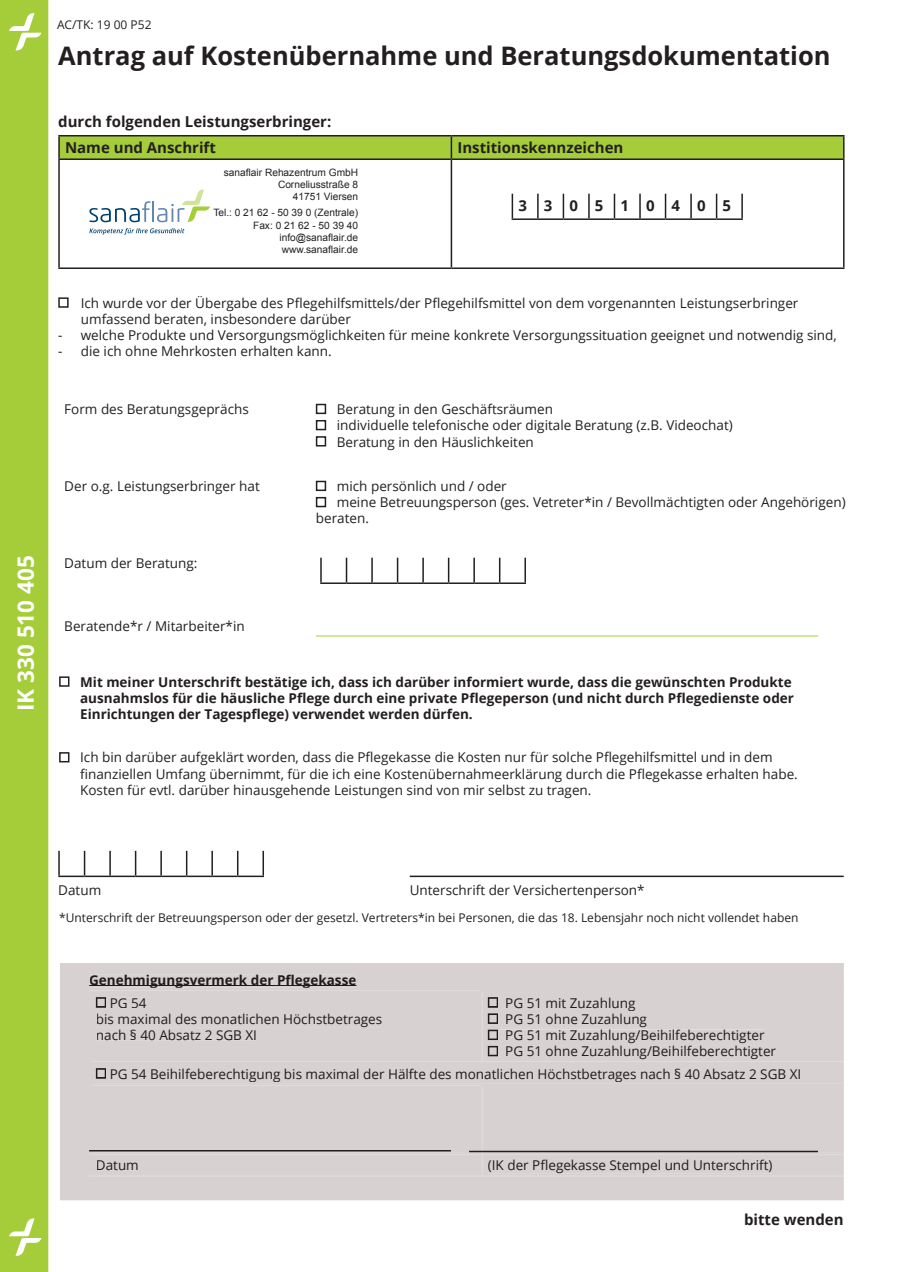
<style>
.page{position:relative;width:902px;height:1272px;background:#fff}
.page>*{position:absolute;margin:0;border:0;box-sizing:border-box;transform-origin:0 0}
.t1{font:700 25.5px "Open Sans";color:#231f20}
.t2{font:700 22.5px "Open Sans";color:#fff}
.t3{font:700 15px/26.7px "Open Sans";color:#231f20}
.t4{font:700 15px "Open Sans";letter-spacing:1.13em;color:#231f20}
.t5{font:13.5px/16.2px "Open Sans";color:#231f20}
.t6{font:13.5px/16.2px "Open Sans";color:#201b1c}
.t7{font:700 13.5px/16.2px "Open Sans";color:#231f20}
.t8{font:700 13.5px "Open Sans";color:#201b1c}
.t9{font:12px "Open Sans";color:#231f20}
.t10{font:10.2px/12.1px "Arial";color:#231f20;text-align:right}
</style>
<div class="page">
<hr style="left:511px;top:194px;width:2px;height:24px;background:#231f20">
<svg style="left:537px;top:194px;width:1px;height:24px"></svg>
<hr style="left:562px;top:194px;width:2px;height:24px;background:#231f20">
<svg style="left:588px;top:194px;width:1px;height:24px"></svg>
<hr style="left:613px;top:194px;width:2px;height:24px;background:#231f20">
<svg style="left:639px;top:194px;width:1px;height:24px"></svg>
<hr style="left:664px;top:194px;width:2px;height:24px;background:#231f20">
<svg style="left:690px;top:194px;width:1px;height:24px"></svg>
<hr style="left:715px;top:194px;width:2px;height:24px;background:#231f20">
<svg style="left:741px;top:194px;width:1px;height:24px"></svg>
<hr style="left:511px;top:218px;width:27px;height:2px;background:#231f20">
<hr style="left:538px;top:218px;width:25px;height:2px;background:#231f20">
<hr style="left:563px;top:218px;width:26px;height:2px;background:#231f20">
<hr style="left:589px;top:218px;width:25px;height:2px;background:#231f20">
<hr style="left:614px;top:218px;width:26px;height:2px;background:#231f20">
<hr style="left:640px;top:218px;width:25px;height:2px;background:#231f20">
<hr style="left:665px;top:218px;width:26px;height:2px;background:#231f20">
<hr style="left:691px;top:218px;width:25px;height:2px;background:#231f20">
<hr style="left:716px;top:218px;width:26px;height:2px;background:#231f20">
<div style="left:58px;top:297px;width:11px;height:11px;border:2px solid #231f20"></div>
<svg style="left:89px;top:201px;width:62px;height:21px"></svg>
<hr style="left:152px;top:202px;width:2px;height:20px;background:#6386ae">
<svg style="left:157px;top:189px;width:53px;height:33px"></svg>
<svg style="left:89px;top:228px;width:95px;height:7px"></svg>
<hr style="left:58px;top:160px;width:2px;height:107px;background:#231f20">
<hr style="left:450px;top:160px;width:2px;height:107px;background:#231f20">
<hr style="left:843px;top:160px;width:1px;height:107px;background:#231f20">
<hr style="left:58px;top:267px;width:393px;height:2px;background:#231f20">
<hr style="left:451px;top:267px;width:393px;height:2px;background:#231f20">
<hr style="left:58px;top:135px;width:393px;height:1px;background:#231f20">
<hr style="left:58px;top:136px;width:2px;height:22px;background:#231f20">
<hr style="left:451px;top:135px;width:393px;height:1px;background:#231f20">
<div style="left:59px;top:136px;width:785px;height:22px;background:#a5cd3a"></div>
<hr style="left:58px;top:158px;width:393px;height:2px;background:#231f20">
<hr style="left:451px;top:158px;width:393px;height:2px;background:#231f20">
<hr style="left:450px;top:136px;width:2px;height:22px;background:#231f20">
<div style="left:316px;top:404px;width:10px;height:10px;border:2px solid #231f20"></div>
<div style="left:316px;top:420px;width:10px;height:10px;border:2px solid #231f20"></div>
<div style="left:316px;top:436px;width:10px;height:10px;border:2px solid #231f20"></div>
<div style="left:316px;top:480px;width:10px;height:11px;border:2px solid #231f20"></div>
<div style="left:316px;top:497px;width:10px;height:10px;border:2px solid #231f20"></div>
<hr style="left:320px;top:557px;width:2px;height:25px;background:#231f20">
<svg style="left:346px;top:557px;width:1px;height:25px"></svg>
<hr style="left:371px;top:557px;width:2px;height:25px;background:#231f20">
<svg style="left:397px;top:557px;width:1px;height:25px"></svg>
<hr style="left:422px;top:557px;width:2px;height:25px;background:#231f20">
<svg style="left:448px;top:557px;width:1px;height:25px"></svg>
<hr style="left:473px;top:557px;width:2px;height:25px;background:#231f20">
<svg style="left:499px;top:557px;width:1px;height:25px"></svg>
<hr style="left:524px;top:557px;width:2px;height:25px;background:#231f20">
<hr style="left:320px;top:582px;width:26px;height:2px;background:#231f20">
<hr style="left:346px;top:582px;width:26px;height:2px;background:#231f20">
<hr style="left:372px;top:582px;width:25px;height:2px;background:#231f20">
<hr style="left:397px;top:582px;width:26px;height:2px;background:#231f20">
<hr style="left:423px;top:582px;width:25px;height:2px;background:#231f20">
<hr style="left:448px;top:582px;width:26px;height:2px;background:#231f20">
<hr style="left:474px;top:582px;width:25px;height:2px;background:#231f20">
<hr style="left:499px;top:582px;width:27px;height:2px;background:#231f20">
<div style="left:59px;top:676px;width:10px;height:10px;border:2px solid #231f20"></div>
<div style="left:59px;top:752px;width:10px;height:10px;border:2px solid #231f20"></div>
<hr style="left:58px;top:850px;width:2px;height:25px;background:#231f20">
<svg style="left:84px;top:850px;width:1px;height:25px"></svg>
<hr style="left:109px;top:850px;width:2px;height:25px;background:#231f20">
<svg style="left:135px;top:850px;width:1px;height:25px"></svg>
<hr style="left:160px;top:850px;width:2px;height:25px;background:#231f20">
<svg style="left:186px;top:850px;width:1px;height:25px"></svg>
<hr style="left:211px;top:850px;width:2px;height:25px;background:#231f20">
<svg style="left:237px;top:850px;width:1px;height:25px"></svg>
<hr style="left:262px;top:850px;width:2px;height:25px;background:#231f20">
<hr style="left:58px;top:875px;width:27px;height:2px;background:#231f20">
<hr style="left:85px;top:875px;width:25px;height:2px;background:#231f20">
<hr style="left:110px;top:875px;width:26px;height:2px;background:#231f20">
<hr style="left:136px;top:875px;width:25px;height:2px;background:#231f20">
<hr style="left:161px;top:875px;width:26px;height:2px;background:#231f20">
<hr style="left:187px;top:875px;width:25px;height:2px;background:#231f20">
<hr style="left:212px;top:875px;width:26px;height:2px;background:#231f20">
<hr style="left:238px;top:875px;width:26px;height:2px;background:#231f20">
<hr style="left:409px;top:875px;width:434px;height:2px;background:#231f20">
<hr style="left:316px;top:635px;width:501px;height:1px;background:#a5cd3a">
<div style="left:60px;top:963px;width:784px;height:238px;background:#d7d1d1"></div>
<div style="left:89px;top:974px;width:755px;height:88px;background:#d7d1d1"></div>
<div style="left:89px;top:1068px;width:755px;height:108px;background:#d7d1d1"></div>
<hr style="left:89px;top:1149px;width:362px;height:2px;background:#231f20">
<hr style="left:469px;top:1150px;width:348px;height:2px;background:#231f20">
<div style="left:0;top:0;width:48px;height:1271px;background:#a5cd3a"></div>
<svg style="left:9px;top:1217px;width:32px;height:39px"></svg>
<svg style="left:9px;top:13px;width:32px;height:38px"></svg>
<h2 class="t2" style="left:10px;top:711px;width:157px;rotate:-90deg">IK 330 510 405</h2>
<p class="t9" style="left:57px;top:17px;width:96px">AC/TK: 19 00 P52</p>
<h1 class="t1" style="left:58px;top:37px;width:773px">Antrag auf Kostenübernahme und Beratungsdokumentation</h1>
<p class="t3" style="left:65px;top:107px;width:268px;text-indent:-7px">durch folgenden Leistungserbringer:<br>Name und Anschrift</p>
<p class="t10" style="left:224px;top:166px;width:136px">sanaflair Rehazentrum GmbH<br>Corneliusstraße 8<br>41751 Viersen</p>
<p class="t10" style="left:213px;top:207px;width:146px">Tel.: 0 21 62 - 50 39 0 (Zentrale)<br>Fax: 0 21 62 - 50 39 40 info@sanaflair.de www.sanaflair.de</p>
<p class="t3" style="left:457px;top:134px;width:167px">Institionskennzeichen</p>
<p class="t4" style="left:518px;top:195px;width:214px">330510405</p>
<p class="t5" style="left:81px;top:294px;width:719px">Ich wurde vor der Übergabe des Pflegehilfsmittels/der Pflegehilfsmittel von dem vorgenannten Leistungserbringer umfassend beraten, insbesondere darüber</p>
<p class="t5" style="left:58px;top:327px;width:780px">- welche Produkte und Versorgungsmöglichkeiten für meine konkrete Versorgungssituation geeignet und notwendig sind,</p>
<p class="t5" style="left:58px;top:343px;width:275px">- die ich ohne Mehrkosten erhalten kann.</p>
<p class="t5" style="left:64px;top:401px;width:186px">Form des Beratungsgeprächs</p>
<p class="t5" style="left:337px;top:401px;width:397px">Beratung in den Geschäftsräumen<br>individuelle telefonische oder digitale Beratung (z.B. Videochat)<br>Beratung in den Häuslichkeiten</p>
<p class="t5" style="left:64px;top:477px;width:197px">Der o.g. Leistungserbringer hat</p>
<p class="t5" style="left:337px;top:477px;width:171px">mich persönlich und / oder</p>
<p class="t5" style="left:337px;top:494px;width:510px">meine Betreuungsperson (ges. Vetreter*in / Bevollmächtigten oder Angehörigen)</p>
<p class="t5" style="left:316px;top:510px;width:55px">beraten.</p>
<p class="t5" style="left:64px;top:554px;width:135px">Datum der Beratung:</p>
<p class="t5" style="left:64px;top:618px;width:182px">Beratende*r / Mitarbeiter*in</p>
<p class="t7" style="left:80px;top:673px;width:715px">Mit meiner Unterschrift bestätige ich, dass ich darüber informiert wurde, dass die gewünschten Produkte ausnahmslos für die häusliche Pflege durch eine private Pflegeperson (und nicht durch Pflegedienste oder<br>Einrichtungen der Tagespflege) verwendet werden dürfen.</p>
<p class="t5" style="left:80px;top:749px;width:719px">Ich bin darüber aufgeklärt worden, dass die Pflegekasse die Kosten nur für solche Pflegehilfsmittel und in dem finanziellen Umfang übernimmt, für die ich eine Kostenübernahmeerklärung durch die Pflegekasse erhalten habe.<br>Kosten für evtl. darüber hinausgehende Leistungen sind von mir selbst zu tragen.</p>
<p class="t5" style="left:58px;top:881px;width:44px">Datum</p>
<p class="t5" style="left:409px;top:881px;width:236px">Unterschrift der Versichertenperson*</p>
<p class="t9" style="left:59px;top:909px;width:740px">*Unterschrift der Betreuungsperson oder der gesetzl. Vertreters*in bei Personen, die das 18. Lebensjahr noch nicht vollendet haben</p>
<p class="t8" style="left:89px;top:970px;width:269px">Genehmigungsvermerk der Pflegekasse</p>
<p class="t6" style="left:96px;top:994px;width:288px;text-indent:14px">PG 54<br>bis maximal des monatlichen Höchstbetrages nach § 40 Absatz 2 SGB XI</p>
<p class="t6" style="left:505px;top:994px;width:272px">PG 51 mit Zuzahlung<br>PG 51 ohne Zuzahlung<br>PG 51 mit Zuzahlung/Beihilfeberechtigter<br>PG 51 ohne Zuzahlung/Beihilfeberechtigter</p>
<p class="t6" style="left:110px;top:1065px;width:693px">PG 54 Beihilfeberechtigung bis maximal der Hälfte des monatlichen Höchstbetrages nach § 40 Absatz 2 SGB XI</p>
<p class="t6" style="left:96px;top:1156px;width:44px">Datum</p>
<p class="t6" style="left:488px;top:1156px;width:286px">(IK der Pflegekasse Stempel und Unterschrift)</p>
<p class="t3" style="left:744px;top:1205px;width:101px">bitte wenden</p>
</div>
